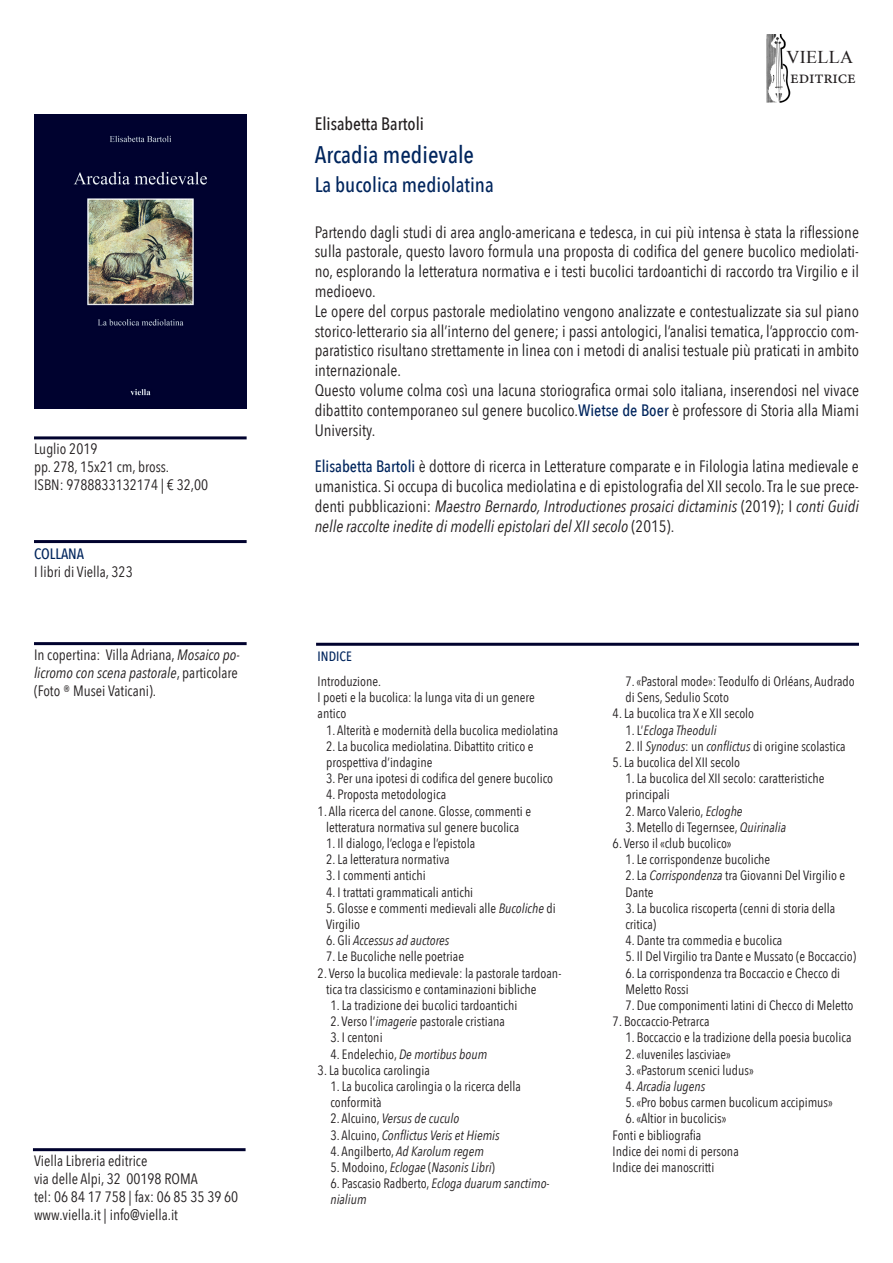
<style>
.page{position:relative;width:893px;height:1263px;background:#fff}
.page>*{position:absolute;margin:0;border:0;box-sizing:border-box;transform-origin:0 0}
.titolo{font:500 24px "Avenir Next Condensed";color:#00255d}
.sottotitolo{font:500 21px "Avenir Next Condensed";color:#00255d}
.autore{font:500 18px "Avenir Next Condensed";color:#231f20}
.t1{font:18px "Minion Pro";letter-spacing:-.01em;color:#231f20}
.t2{font:18px "Times New Roman";letter-spacing:.02em;color:#231f20}
.sinossi{font:16.5px/19.8px "Avenir Next Condensed";color:#231f20;text-align:justify}
.colonna_sinistra{font:15px/18px "Avenir Next Condensed";color:#231f20}
.indirizzi{font:15px "Avenir Next Condensed";color:#231f20}
.indice{font:500 15px "Avenir Next Condensed";color:#00255d}
.indice-2{font:13.5px/16.2px "Avenir Next Condensed";color:#231f20}
.indice-3{font:italic 13.5px/16.2px "Avenir Next Condensed";color:#231f20}
.indice-4{font:500 13.5px "Avenir Next Condensed";color:#00255d}
.s1{font-style:italic}
.s2{font-weight:500;color:#00255d}
.s3{font-style:normal}
</style>
<div class="page">
<img style="left:766px;top:34px;width:25px;height:68px">
<img style="left:34px;top:115px;width:213px;height:294px">
<hr style="left:316px;top:643px;width:543px;height:3px;background:#00022e">
<hr style="left:34px;top:642px;width:213px;height:3px;background:#00022e">
<hr style="left:34px;top:436px;width:213px;height:3px;background:#00022e">
<hr style="left:34px;top:540px;width:213px;height:3px;background:#00022e">
<hr style="left:33px;top:1148px;width:213px;height:3px;background:#00022e">
<p class="colonna_sinistra" style="left:34px;top:439px;width:65px">Luglio 2019</p>
<p class="colonna_sinistra" style="left:34px;top:457px;width:137px">pp. 278, 15x21 cm, bross.</p>
<p class="colonna_sinistra" style="left:34px;top:475px;width:176px">ISBN: 9788833132174 | € 32,00</p>
<p class="indice" style="left:34px;top:545px;width:52px">COLLANA</p>
<p class="colonna_sinistra" style="left:34px;top:562px;width:100px">I libri di Viella, 323</p>
<p class="colonna_sinistra" style="left:34px;top:645px;width:207px">In copertina: Villa Adriana, <span class="s1">Mosaico po&shy;licromo con scena pastorale</span>, particolare (Foto ® Musei Vaticani).</p>
<p class="indirizzi" style="left:34px;top:1148px;width:115px">Viella Libreria editrice</p>
<p class="indirizzi" style="left:34px;top:1166px;width:165px">via delle Alpi, 32 00198 ROMA</p>
<p class="indirizzi" style="left:34px;top:1184px;width:206px">tel: 06 84 17 758 | fax: 06 85 35 39 60</p>
<p class="indirizzi" style="left:34px;top:1202px;width:146px">www.viella.it | info@viella.it</p>
<p class="t2" style="left:786px;top:45px;width:68px">VIELLA</p>
<p class="t1" style="left:790px;top:65px;width:67px">editrice</p>
<p class="autore" style="left:315px;top:112px;width:111px">Elisabetta Bartoli</p>
<p class="titolo" style="left:315px;top:140px;width:161px">Arcadia medievale</p>
<p class="sottotitolo" style="left:315px;top:172px;width:181px">La bucolica mediolatina</p>
<p class="sinossi" style="left:315px;top:221px;width:546px">Partendo dagli studi di area anglo-americana e tedesca, in cui più intensa è stata la riflessione sulla pastorale, questo lavoro formula una proposta di codifica del genere bucolico mediolati&shy;no, esplorando la letteratura normativa e i testi bucolici tardoantichi di raccordo tra Virgilio e il medioevo.</p>
<p class="sinossi" style="left:315px;top:300px;width:546px">Le opere del corpus pastorale mediolatino vengono analizzate e contestualizzate sia sul piano storico-letterario sia all’interno del genere; i passi antologici, l’analisi tematica, l’approccio com&shy;paratistico risultano strettamente in linea con i metodi di analisi testuale più praticati in ambito internazionale.</p>
<p class="sinossi" style="left:315px;top:379px;width:546px">Questo volume colma così una lacuna storiografica ormai solo italiana, inserendosi nel vivace dibattito contemporaneo sul genere bucolico.<span class="s2">Wietse de Boer</span> è professore di Storia alla Miami University.</p>
<p class="sinossi" style="left:315px;top:456px;width:546px"><span class="s2">Elisabetta Bartoli</span> è dottore di ricerca in Letterature comparate e in Filologia latina medievale e umanistica. Si occupa di bucolica mediolatina e di epistolografia del XII secolo. Tra le sue prece&shy;denti pubblicazioni: <span class="s1">Maestro Bernardo, Introductiones prosaici dictaminis</span> (2019); I <span class="s1">conti Guidi nelle raccolte inedite di modelli epistolari del XII secolo</span> (2015).</p>
<p class="indice-4" style="left:318px;top:648px;width:36px">INDICE</p>
<p class="indice-2" style="left:318px;top:672px;width:65px">Introduzione.</p>
<p class="indice-2" style="left:318px;top:689px;width:219px">I poeti e la bucolica: la lunga vita di un genere antico</p>
<p class="indice-2" style="left:326px;top:721px;width:234px">1. Alterità e modernità della bucolica mediolatina</p>
<p class="indice-2" style="left:326px;top:737px;width:209px">2. La bucolica mediolatina. Dibattito critico e prospettiva d’indagine</p>
<p class="indice-2" style="left:326px;top:770px;width:229px">3. Per una ipotesi di codifica del genere bucolico</p>
<p class="indice-2" style="left:326px;top:786px;width:122px">4. Proposta metodologica</p>
<p class="indice-2" style="left:318px;top:802px;width:215px;text-align:center">1. Alla ricerca del canone. Glosse, commenti e letteratura normativa sul genere bucolica</p>
<p class="indice-2" style="left:326px;top:834px;width:151px">1. Il dialogo, l’ecloga e l’epistola</p>
<p class="indice-2" style="left:326px;top:851px;width:125px">2. La letteratura normativa</p>
<p class="indice-2" style="left:326px;top:867px;width:101px">3. I commenti antichi</p>
<p class="indice-2" style="left:326px;top:883px;width:149px">4. I trattati grammaticali antichi</p>
<p class="indice-2" style="left:326px;top:899px;width:231px">5. Glosse e commenti medievali alle <span class="s1">Bucoliche</span> di<br>Virgilio</p>
<p class="indice-3" style="left:326px;top:932px;width:125px"><span class="s3">6. Gli</span> Accessus ad auctores</p>
<p class="indice-2" style="left:326px;top:948px;width:139px">7. Le Bucoliche nelle poetriae</p>
<p class="indice-2" style="left:326px;top:964px;width:237px;text-indent:-9px">2. Verso la bucolica medievale: la pastorale tardoan&shy;tica tra classicismo e contaminazioni bibliche</p>
<p class="indice-2" style="left:330px;top:996px;width:188px">1. La tradizione dei bucolici tardoantichi</p>
<p class="indice-2" style="left:330px;top:1013px;width:176px">2. Verso l’<span class="s1">imagerie</span> pastorale cristiana</p>
<p class="indice-2" style="left:330px;top:1029px;width:54px">3. I centoni</p>
<p class="indice-3" style="left:330px;top:1046px;width:158px"><span class="s3">4. Endelechio,</span> De mortibus boum</p>
<p class="indice-2" style="left:318px;top:1061px;width:114px">3. La bucolica carolingia</p>
<p class="indice-2" style="left:330px;top:1077px;width:192px">1. La bucolica carolingia o la ricerca della conformità</p>
<p class="indice-3" style="left:330px;top:1110px;width:130px"><span class="s3">2. Alcuino,</span> Versus de cuculo</p>
<p class="indice-3" style="left:330px;top:1127px;width:171px"><span class="s3">3. Alcuino,</span> Conflictus Veris et Hiemis</p>
<p class="indice-3" style="left:330px;top:1143px;width:155px"><span class="s3">4. Angilberto,</span> Ad Karolum regem</p>
<p class="indice-3" style="left:330px;top:1159px;width:166px"><span class="s3">5. Modoino,</span> Eclogae <span class="s3">(</span>Nasonis Libri<span class="s3">)</span></p>
<p class="indice-3" style="left:330px;top:1175px;width:221px"><span class="s3">6. Pascasio Radberto,</span> Ecloga duarum sanctimo&shy;nialium</p>
<p class="indice-2" style="left:625px;top:672px;width:231px">7. «Pastoral mode»: Teodulfo di Orléans, Audrado di Sens, Sedulio Scoto</p>
<p class="indice-2" style="left:613px;top:705px;width:143px">4. La bucolica tra X e XII secolo</p>
<p class="indice-3" style="left:625px;top:722px;width:93px"><span class="s3">1. L’</span>Ecloga Theoduli</p>
<p class="indice-2" style="left:625px;top:737px;width:222px">2. Il <span class="s1">Synodus</span>: un <span class="s1">conflictus</span> di origine scolastica</p>
<p class="indice-2" style="left:613px;top:753px;width:129px">5. La bucolica del XII secolo</p>
<p class="indice-2" style="left:625px;top:770px;width:201px">1. La bucolica del XII secolo: caratteristiche principali</p>
<p class="indice-2" style="left:625px;top:802px;width:119px">2. Marco Valerio, <span class="s1">Ecloghe</span></p>
<p class="indice-2" style="left:625px;top:818px;width:162px">3. Metello di Tegernsee, <span class="s1">Quirinalia</span></p>
<p class="indice-2" style="left:613px;top:834px;width:120px">6. Verso il «club bucolico»</p>
<p class="indice-2" style="left:625px;top:851px;width:146px">1. Le corrispondenze bucoliche</p>
<p class="indice-2" style="left:625px;top:867px;width:221px">2. La <span class="s1">Corrispondenza</span> tra Giovanni Del Virgilio e<br>Dante</p>
<p class="indice-2" style="left:625px;top:899px;width:211px">3. La bucolica riscoperta (cenni di storia della critica)</p>
<p class="indice-2" style="left:625px;top:932px;width:158px">4. Dante tra commedia e bucolica</p>
<p class="indice-2" style="left:625px;top:948px;width:232px">5. Il Del Virgilio tra Dante e Mussato (e Boccaccio)</p>
<p class="indice-2" style="left:625px;top:964px;width:216px">6. La corrispondenza tra Boccaccio e Checco di<br>Meletto Rossi</p>
<p class="indice-2" style="left:625px;top:996px;width:230px">7. Due componimenti latini di Checco di Meletto</p>
<p class="indice-2" style="left:613px;top:1013px;width:98px">7. Boccaccio-Petrarca</p>
<p class="indice-2" style="left:625px;top:1029px;width:228px">1. Boccaccio e la tradizione della poesia bucolica</p>
<p class="indice-2" style="left:625px;top:1045px;width:107px">2. «Iuveniles lasciviae»</p>
<p class="indice-2" style="left:625px;top:1061px;width:130px">3. «Pastorum scenici ludus»</p>
<p class="indice-3" style="left:625px;top:1078px;width:81px"><span class="s3">4.</span> Arcadia lugens</p>
<p class="indice-2" style="left:625px;top:1094px;width:209px">5. «Pro bobus carmen bucolicum accipimus»</p>
<p class="indice-2" style="left:625px;top:1110px;width:103px">6. «Altior in bucolicis»</p>
<p class="indice-2" style="left:613px;top:1126px;width:90px">Fonti e bibliografia</p>
<p class="indice-2" style="left:613px;top:1142px;width:128px">Indice dei nomi di persona</p>
<p class="indice-2" style="left:613px;top:1158px;width:103px">Indice dei manoscritti</p>
</div>
